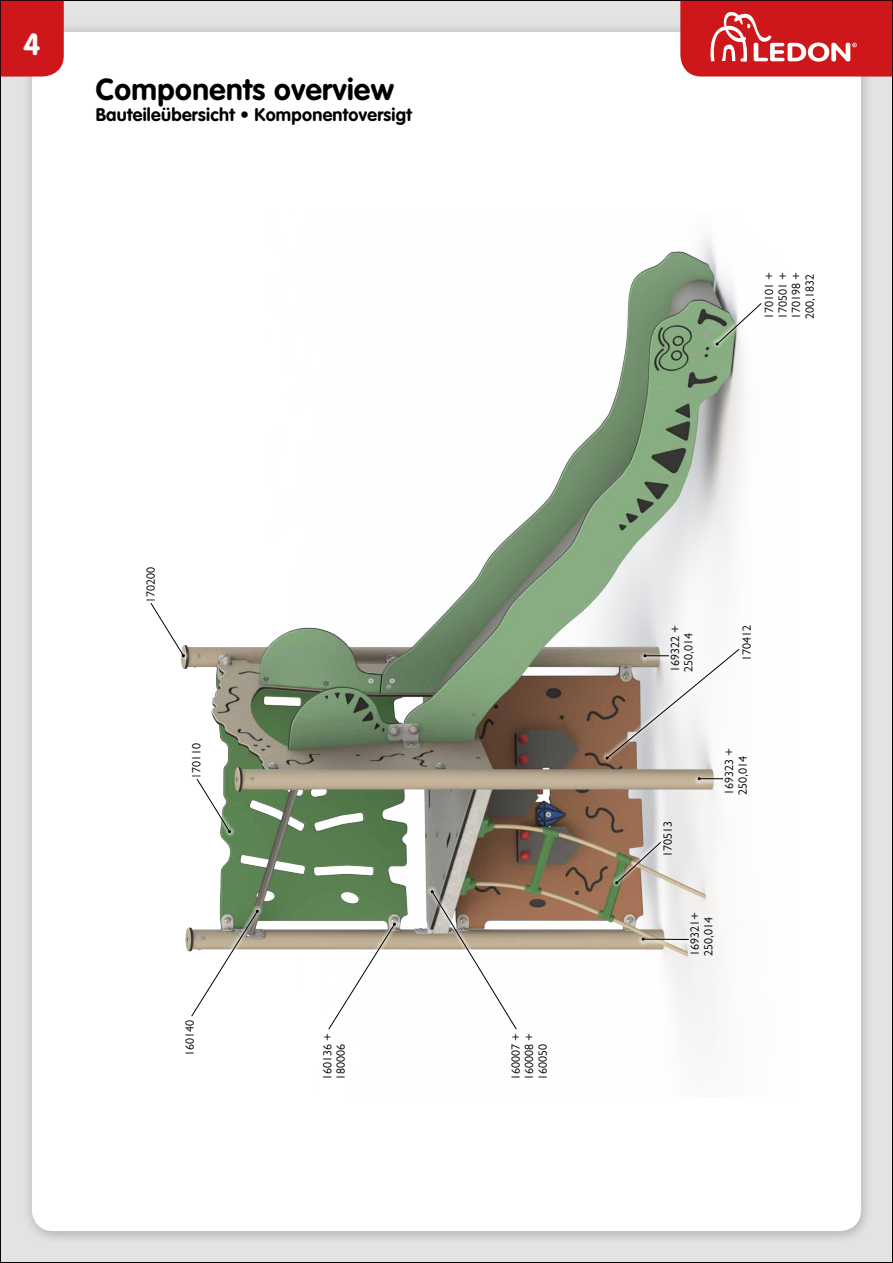
<style>
.page{position:relative;width:893px;height:1263px;background:#e3e3e3}
.page>*{position:absolute;margin:0;border:0;box-sizing:border-box;transform-origin:0 0}
.t1{font:700 30px "VAG Rounded Std";letter-spacing:.015em;color:#000}
.t2{font:700 30px "VAG Rounded Std";color:#fff}
.t3{font:700 18px "VAG Rounded Std";letter-spacing:.015em;color:#000}
.t4{font:12px/13.5px "Gill Sans MT Pro";color:#000}
</style>
<div class="page">
<div style="left:21px;top:22px;width:852px;height:1222px;background:#000;opacity:.25"></div>
<div style="left:34px;top:34px;width:825px;height:1195px;background:#fff;border-radius:19px"></div>
<img style="left:181px;top:238px;width:562px;height:802px">
<svg style="left:609px;top:827px;width:57px;height:72px;background:#b0a290"></svg>
<svg style="left:710px;top:288px;width:52px;height:72px"></svg>
<svg style="left:637px;top:921px;width:57px;height:35px"></svg>
<svg style="left:600px;top:612px;width:143px;height:184px"></svg>
<svg style="left:188px;top:906px;width:75px;height:114px"></svg>
<svg style="left:191px;top:910px;width:68px;height:107px"></svg>
<div style="left:147px;top:599px;width:42px;height:62px;background:#fff"></div>
<svg style="left:150px;top:603px;width:35px;height:54px"></svg>
<svg style="left:193px;top:775px;width:42px;height:62px"></svg>
<svg style="left:196px;top:778px;width:35px;height:55px"></svg>
<svg style="left:325px;top:919px;width:75px;height:114px"></svg>
<svg style="left:328px;top:923px;width:68px;height:107px"></svg>
<svg style="left:426px;top:886px;width:94px;height:147px"></svg>
<svg style="left:431px;top:890px;width:86px;height:140px"></svg>
<div style="left:3px;top:3px;width:61px;height:74px;background:#cd171a"></div>
<svg style="left:680px;top:3px;width:210px;height:74px;background:#d33437"></svg>
<h1 class="t2" style="left:23px;top:27px;width:19px">4</h1>
<h1 class="t1" style="left:96px;top:71px;width:300px">Components overview</h1>
<h2 class="t3" style="left:96px;top:104px;width:318px">Bauteileübersicht • Komponentoversigt</h2>
<p class="t4" style="left:144px;top:603px;width:37px;rotate:-90deg">170200</p>
<p class="t4" style="left:189px;top:779px;width:37px;rotate:-90deg">170110</p>
<p class="t4" style="left:183px;top:1055px;width:37px;rotate:-90deg">160140</p>
<p class="t4" style="left:320px;top:1080px;width:49px;rotate:-90deg">160136 +<br>180006</p>
<p class="t4" style="left:509px;top:1080px;width:49px;text-align:justify;rotate:-90deg">160007 + 160008 + 160050</p>
<p class="t4" style="left:762px;top:319px;width:49px;text-align:justify;rotate:-90deg">170101 + 170501 + 170198 + 200,1832</p>
<p class="t4" style="left:668px;top:672px;width:49px;rotate:-90deg">169322 +<br>250,014</p>
<p class="t4" style="left:740px;top:661px;width:37px;rotate:-90deg">170412</p>
<p class="t4" style="left:661px;top:857px;width:37px;rotate:-90deg">170513</p>
<p class="t4" style="left:722px;top:795px;width:49px;rotate:-90deg">169323 +<br>250,014</p>
<p class="t4" style="left:688px;top:956px;width:46px;rotate:-90deg">169321+<br>250,014</p>
</div>
